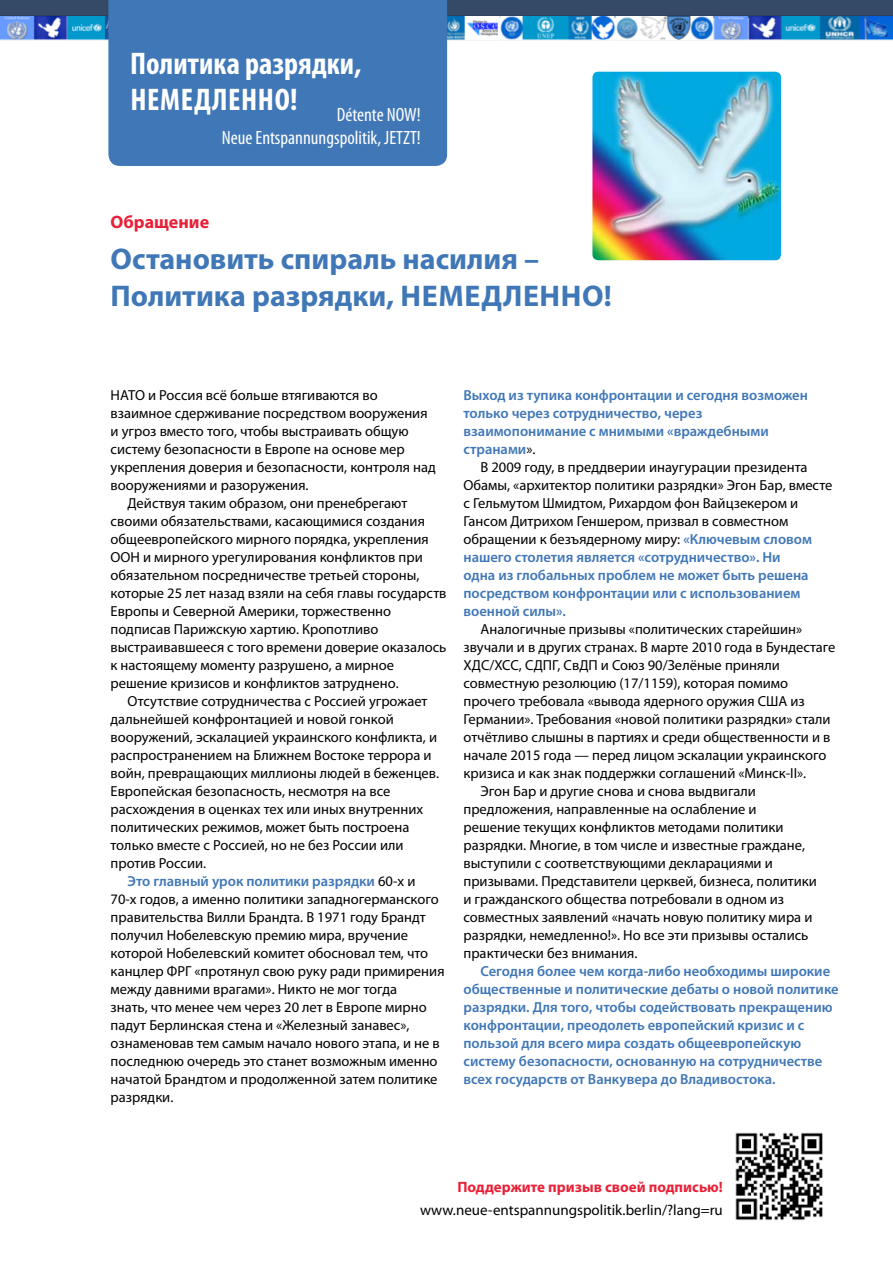
<style>
.page{position:relative;width:893px;height:1263px;background:#fff}
.page>*{position:absolute;margin:0;border:0;box-sizing:border-box;transform-origin:0 0}
.t1{font:700 condensed 31.35px/36.3px "Myriad Pro";letter-spacing:.01em;color:#fff}
.t2{font:700 30px/37.5px "Myriad Pro";color:#4077b7}
.t3{font:condensed 19.35px/23.1px "Myriad Pro";color:#fff;text-align:right}
.t4{font:700 18px "Myriad Pro";color:#e82138}
.t5{font:15px "Myriad Pro";color:#000}
.t6{font:700 15px "Myriad Pro";color:#e82138}
.t7{font:14.55px/18px "Myriad Pro";color:#000}
.t8{font:600 14.55px/18px "Myriad Pro";color:#4077b7}
.s1{font-weight:400;color:#000}
.s2{font-weight:600;color:#4077b7}
</style>
<div class="page">
<div style="left:0;top:0;width:893px;height:17px;background:#354a66"></div>
<img style="left:735px;top:1132px;width:88px;height:89px">
<img style="left:1px;top:16px;width:892px;height:25px">
<img style="left:593px;top:72px;width:187px;height:188px">
<div style="left:591px;top:70px;width:191px;height:192px;border:1px solid #fff;border-radius:6px"></div>
<div style="left:108px;top:0;width:339px;height:166px;background:#4077b7"></div>
<h1 class="t1" style="left:130px;top:45px;width:233px">Политика разрядки, немедленно!</h1>
<h3 class="t3" style="left:222px;top:102px;width:200px">Détente NOW!<br>Neue Entspannungspolitik, JETZT!</h3>
<p class="t4" style="left:111px;top:210px;width:100px">Oбращение</p>
<h2 class="t2" style="left:111px;top:239px;width:503px">Остановить спираль насилия –<br>Политика разрядки, немедленно!</h2>
<p class="t7" style="left:111px;top:386px;width:269px">НАТО и Россия всё больше втягиваются во</p>
<p class="t7" style="left:111px;top:404px;width:319px">взаимное сдерживание посредством вооружения</p>
<p class="t7" style="left:111px;top:422px;width:300px">и угроз вместо того, чтобы выстраивать общую</p>
<p class="t7" style="left:111px;top:440px;width:296px">систему безопасности в Европе на основе мер</p>
<p class="t7" style="left:111px;top:458px;width:327px">укрепления доверия и безопасности, контроля над</p>
<p class="t7" style="left:111px;top:476px;width:200px">вооружениями и разоружения.</p>
<p class="t7" style="left:128px;top:494px;width:281px">Действуя таким образом, они пренебрегают</p>
<p class="t7" style="left:111px;top:512px;width:316px">своими обязательствами, касающимися создания</p>
<p class="t7" style="left:111px;top:530px;width:320px">общеевропейского мирного порядка, укрепления</p>
<p class="t7" style="left:111px;top:548px;width:314px">ООН и мирного урегулирования конфликтов при</p>
<p class="t7" style="left:111px;top:566px;width:310px">обязательном посредничестве третьей стороны,</p>
<p class="t7" style="left:111px;top:584px;width:337px">которые 25 лет назад взяли на себя главы государств</p>
<p class="t7" style="left:111px;top:602px;width:282px">Европы и Северной Америки, торжественно</p>
<p class="t7" style="left:111px;top:620px;width:269px">подписав Парижскую хартию. Кропотливо</p>
<p class="t7" style="left:111px;top:638px;width:337px">выстраивавшееся с того времени доверие оказалось</p>
<p class="t7" style="left:111px;top:656px;width:285px">к настоящему моменту разрушено, а мирное</p>
<p class="t7" style="left:111px;top:674px;width:290px">решение кризисов и конфликтов затруднено.</p>
<p class="t7" style="left:128px;top:692px;width:301px">Отсутствие сотрудничества с Россией угрожает</p>
<p class="t7" style="left:111px;top:710px;width:285px">дальнейшей конфронтацией и новой гонкой</p>
<p class="t7" style="left:111px;top:728px;width:328px">вооружений, эскалацией украинского конфликта, и</p>
<p class="t7" style="left:111px;top:746px;width:323px">распространением на Ближнем Востоке террора и</p>
<p class="t7" style="left:111px;top:764px;width:330px">войн, превращающих миллионы людей в беженцев.</p>
<p class="t7" style="left:111px;top:782px;width:281px">Европейская безопасность, несмотря на все</p>
<p class="t7" style="left:111px;top:800px;width:314px">расхождения в оценках тех или иных внутренних</p>
<p class="t7" style="left:111px;top:818px;width:300px">политических режимов, может быть построена</p>
<p class="t7" style="left:111px;top:836px;width:295px">только вместе с Россией, но не без России или</p>
<p class="t7" style="left:111px;top:854px;width:97px">против России.</p>
<p class="t8" style="left:128px;top:872px;width:289px">Это главный урок политики разрядки <span class="s1">60-х и</span></p>
<p class="t7" style="left:111px;top:890px;width:330px">70-х годов, а именно политики западногерманского</p>
<p class="t7" style="left:111px;top:908px;width:317px">правительства Вилли Брандта. В 1971 году Брандт</p>
<p class="t7" style="left:111px;top:926px;width:299px">получил Нобелевскую премию мира, вручение</p>
<p class="t7" style="left:111px;top:944px;width:319px">которой Нобелевский комитет обосновал тем, что</p>
<p class="t7" style="left:111px;top:962px;width:335px">канцлер ФРГ «протянул свою руку ради примирения</p>
<p class="t7" style="left:111px;top:980px;width:288px">между давними врагами». Никто не мог тогда</p>
<p class="t7" style="left:111px;top:998px;width:318px">знать, что менее чем через 20 лет в Европе мирно</p>
<p class="t7" style="left:111px;top:1016px;width:300px">падут Берлинская стена и «Железный занавес»,</p>
<p class="t7" style="left:111px;top:1034px;width:331px">ознаменовав тем самым начало нового этапа, и не в</p>
<p class="t7" style="left:111px;top:1052px;width:329px">последнюю очередь это станет возможным именно</p>
<p class="t7" style="left:111px;top:1070px;width:328px">начатой Брандтом и продолженной затем политике</p>
<p class="t7" style="left:111px;top:1088px;width:64px">разрядки.</p>
<p class="t8" style="left:463px;top:386px;width:346px">Выход из тупика конфронтации и сегодня возможен только через сотрудничество, через взаимопонимание с мнимыми «враждебными странами<span class="s1">».</span></p>
<p class="t7" style="left:463px;top:458px;width:370px;text-indent:17px">В 2009 году, в преддверии инаугурации президента Обамы, «архитектор политики разрядки» Эгон Бар, вместе с Гельмутом Шмидтом, Рихардом фон Вайцзекером и Гансом Дитрихом Геншером, призвал в совместном обращении к безъядерному миру: <span class="s2">«Ключевым словом нашего столетия является «сотрудничество». Ни<br>одна из глобальных проблем не может быть решена посредством конфронтации или с использованием военной силы».</span></p>
<p class="t7" style="left:480px;top:620px;width:323px">Аналогичные призывы «политических старейшин»</p>
<p class="t7" style="left:463px;top:638px;width:373px">звучали и в других странах. В марте 2010 года в Бундестаге</p>
<p class="t7" style="left:463px;top:656px;width:318px">ХДС/ХСС, СДПГ, СвДП и Союз 90/Зелёные приняли</p>
<p class="t7" style="left:463px;top:674px;width:326px">совместную резолюцию (17/1159), которая помимо</p>
<p class="t7" style="left:463px;top:692px;width:343px">прочего требовала «вывода ядерного оружия США из</p>
<p class="t7" style="left:463px;top:710px;width:369px">Германии». Требования «новой политики разрядки» стали</p>
<p class="t7" style="left:463px;top:728px;width:368px">отчётливо слышны в партиях и среди общественности и в</p>
<p class="t7" style="left:463px;top:746px;width:364px">начале 2015 года — перед лицом эскалации украинского</p>
<p class="t7" style="left:463px;top:764px;width:344px">кризиса и как знак поддержки соглашений «Минск-II».</p>
<p class="t7" style="left:480px;top:782px;width:277px">Эгон Бар и другие снова и снова выдвигали</p>
<p class="t7" style="left:463px;top:800px;width:295px">предложения, направленные на ослабление и</p>
<p class="t7" style="left:463px;top:818px;width:322px">решение текущих конфликтов методами политики</p>
<p class="t7" style="left:463px;top:836px;width:343px">разрядки. Многие, в том числе и известные граждане,</p>
<p class="t7" style="left:463px;top:854px;width:311px">выступили с соответствующими декларациями и</p>
<p class="t7" style="left:463px;top:872px;width:355px">призывами. Представители церквей, бизнеса, политики</p>
<p class="t7" style="left:463px;top:890px;width:322px">и гражданского общества потребовали в одном из</p>
<p class="t7" style="left:463px;top:908px;width:350px">совместных заявлений «начать новую политику мира и</p>
<p class="t7" style="left:463px;top:926px;width:346px">разрядки, немедленно!». Но все эти призывы остались</p>
<p class="t7" style="left:463px;top:944px;width:175px">практически без внимания.</p>
<p class="t8" style="left:463px;top:961px;width:377px;text-indent:17px">Сегодня более чем когда-либо необходимы широкие общественные и политические дебаты о новой политике разрядки. Для того, чтобы содействовать прекращению конфронтации, преодолеть европейский кризис и с пользой для всего мира создать общеевропейскую систему безопасности, основанную на сотрудничестве всех государств от Ванкувера до Владивостока.</p>
<p class="t6" style="left:457px;top:1177px;width:267px">Поддержите призыв своей подписью!</p>
<p class="t5" style="left:420px;top:1200px;width:304px">www.neue-entspannungspolitik.berlin/?lang=ru</p>
</div>
